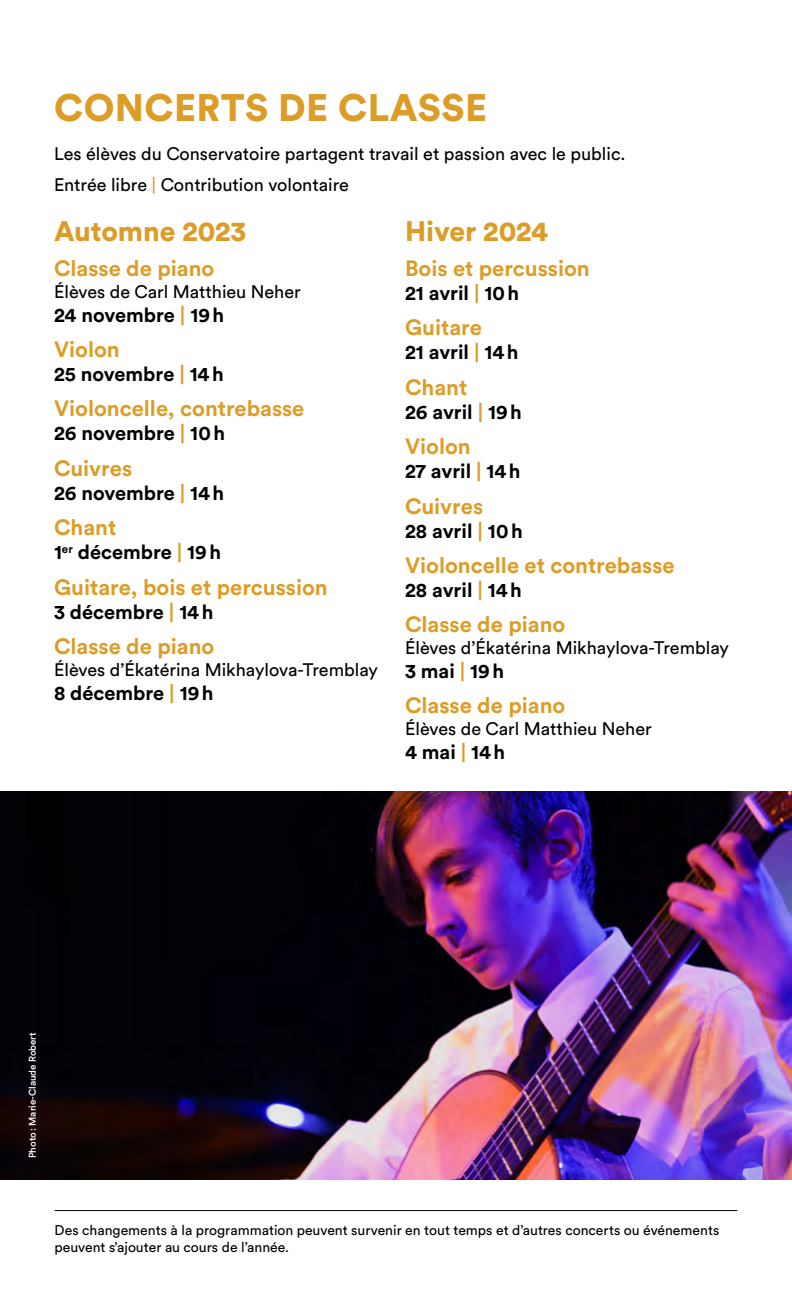
<style>
.page{position:relative;width:792px;height:1296px;background:#fff}
.page>*{position:absolute;margin:0;border:0;box-sizing:border-box;transform-origin:0 0}
.t1{font:900 38px "Circular Std";letter-spacing:.01em;color:#dc9d28}
.t2{font:900 28px "Circular Std";color:#dc9d28}
.t3{font:700 22px "Circular Std";color:#dc9d28}
.t4{font:700 20px "Circular Std";color:#000}
.t5{font:18px/30.6px "Circular Std";color:#000}
.t6{font:14px/16.8px "Circular Std";color:#000}
.t7{font:500 9.8px "Circular Std";color:#fff}
.s1{color:#dc9d28}
</style>
<div class="page">
<img style="left:0;top:792px;width:792px;height:387px">
<hr style="left:791px;top:1036px;width:1px;height:260px;background:#dc9d28">
<hr style="left:55px;top:1210px;width:682px;height:1px;background:#000">
<h1 class="t1" style="left:54px;top:82px;width:434px">CONCERTS DE CLASSE</h1>
<p class="t5" style="left:54px;top:139px;width:573px">Les élèves du Conservatoire partagent travail et passion avec le public.<br>Entrée libre <span class="s1">|</span> Contribution volontaire</p>
<h2 class="t2" style="left:54px;top:212px;width:194px">Automne 2023</h2>
<p class="t3" style="left:54px;top:254px;width:162px">Classe de piano</p>
<p class="t5" style="left:54px;top:276px;width:248px">Élèves de Carl Matthieu Neher</p>
<p class="t4" style="left:54px;top:302px;width:172px">24 novembre <span class="s1">|</span> 19h</p>
<p class="t3" style="left:54px;top:335px;width:67px">Violon</p>
<p class="t4" style="left:54px;top:361px;width:171px">25 novembre <span class="s1">|</span> 14h</p>
<p class="t3" style="left:54px;top:394px;width:252px">Violoncelle, contrebasse</p>
<p class="t4" style="left:54px;top:420px;width:173px">26 novembre <span class="s1">|</span> 10h</p>
<p class="t3" style="left:54px;top:454px;width:80px">Cuivres</p>
<p class="t4" style="left:54px;top:480px;width:172px">26 novembre <span class="s1">|</span> 14h</p>
<p class="t3" style="left:54px;top:513px;width:64px">Chant</p>
<p class="t4" style="left:54px;top:539px;width:169px">1<sup>er</sup> décembre <span class="s1">|</span> 19h</p>
<p class="t3" style="left:54px;top:573px;width:275px">Guitare, bois et percussion</p>
<p class="t4" style="left:54px;top:599px;width:161px">3 décembre <span class="s1">|</span> 14h</p>
<p class="t3" style="left:54px;top:632px;width:162px">Classe de piano</p>
<p class="t5" style="left:54px;top:654px;width:326px">Élèves d’Ékatérina Mikhaylova-Tremblay</p>
<p class="t4" style="left:54px;top:680px;width:161px">8 décembre <span class="s1">|</span> 19h</p>
<h2 class="t2" style="left:405px;top:212px;width:145px">Hiver 2024</h2>
<p class="t3" style="left:405px;top:254px;width:186px">Bois et percussion</p>
<p class="t4" style="left:405px;top:280px;width:116px">21 avril <span class="s1">|</span> 10h</p>
<p class="t3" style="left:405px;top:313px;width:78px">Guitare</p>
<p class="t4" style="left:405px;top:339px;width:115px">21 avril <span class="s1">|</span> 14h</p>
<p class="t3" style="left:405px;top:373px;width:64px">Chant</p>
<p class="t4" style="left:405px;top:399px;width:118px">26 avril <span class="s1">|</span> 19h</p>
<p class="t3" style="left:405px;top:432px;width:67px">Violon</p>
<p class="t4" style="left:405px;top:458px;width:117px">27 avril <span class="s1">|</span> 14h</p>
<p class="t3" style="left:405px;top:492px;width:80px">Cuivres</p>
<p class="t4" style="left:405px;top:518px;width:119px">28 avril <span class="s1">|</span> 10h</p>
<p class="t3" style="left:405px;top:551px;width:271px">Violoncelle et contrebasse</p>
<p class="t4" style="left:405px;top:577px;width:118px">28 avril <span class="s1">|</span> 14h</p>
<p class="t3" style="left:405px;top:610px;width:162px">Classe de piano</p>
<p class="t5" style="left:405px;top:632px;width:326px">Élèves d’Ékatérina Mikhaylova-Tremblay</p>
<p class="t4" style="left:405px;top:658px;width:101px">3 mai <span class="s1">|</span> 19h</p>
<p class="t3" style="left:405px;top:691px;width:162px">Classe de piano</p>
<p class="t5" style="left:405px;top:713px;width:248px">Élèves de Carl Matthieu Neher</p>
<p class="t4" style="left:405px;top:739px;width:102px">4 mai <span class="s1">|</span> 14h</p>
<p class="t7" style="left:26px;top:1158px;width:128px;rotate:-90deg">Photo: Marie-Claude Robert</p>
<p class="t6" style="left:55px;top:1221px;width:666px">Des changements à la programmation peuvent survenir en tout temps et d’autres concerts ou événements peuvent s’ajouter au cours de l’année.</p>
</div>
